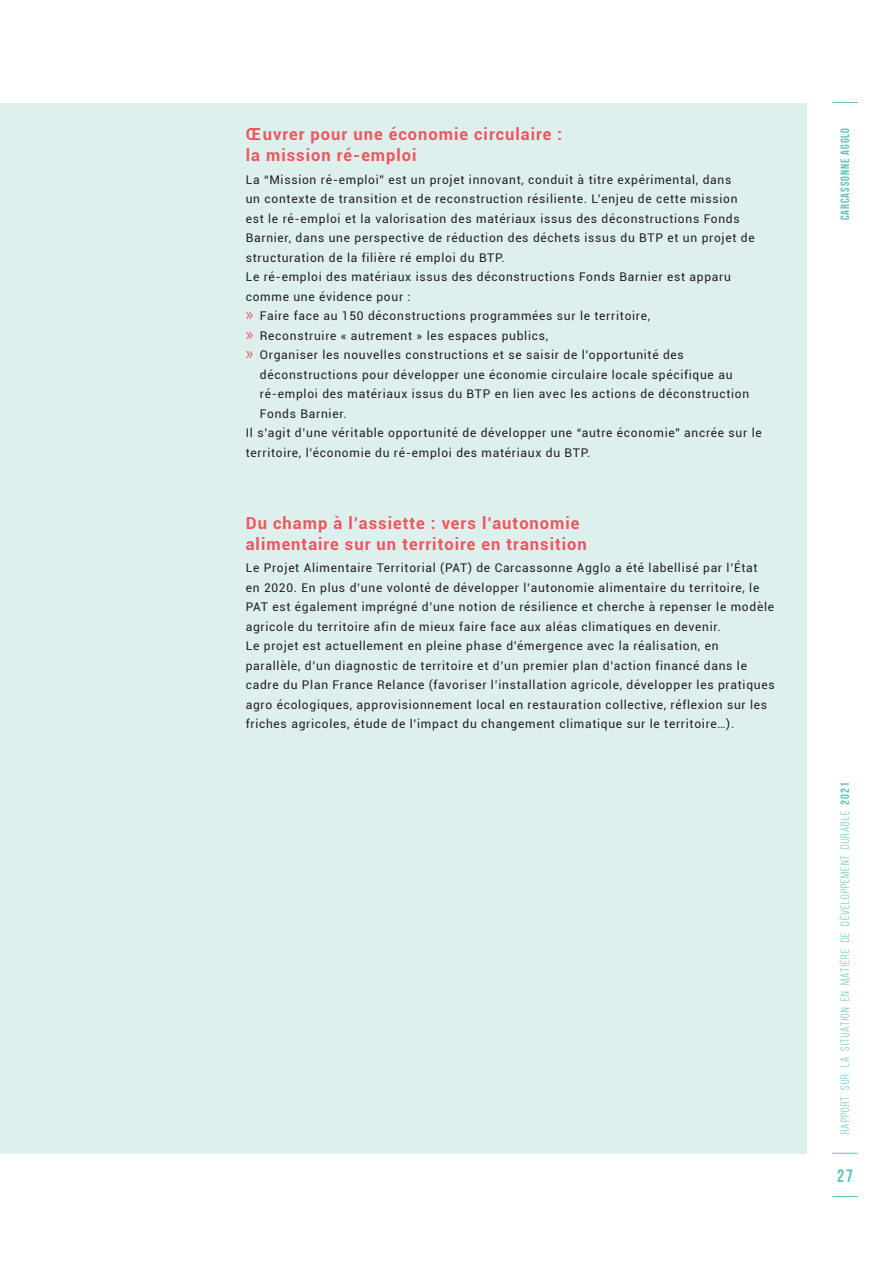
<style>
.page{position:relative;width:893px;height:1263px;background:#fff}
.page>*{position:absolute;margin:0;border:0;box-sizing:border-box;transform-origin:0 0}
.t1{font:700 18px "Bebas Neue";color:#5bc3b9}
.t2{font:700 16.5px/21px "Roboto";letter-spacing:.06em;color:#f0545c}
.t3{font:12px/19.5px "Roboto";letter-spacing:.06em;color:#231f20}
.t4{font:12px "Bebas Neue";letter-spacing:.08em;color:#5bc3b9}
.t5{font:700 12px "Bebas Neue";letter-spacing:.08em;color:#5bc3b9}
.s1{font-family:"Myriad Pro";font-size:18px;color:#f0545c}
.s2{font-weight:700}
</style>
<div class="page">
<svg style="left:832px;top:1153px;width:26px;height:1px"></svg>
<svg style="left:832px;top:102px;width:26px;height:1px"></svg>
<svg style="left:832px;top:1196px;width:26px;height:1px"></svg>
<div style="left:0;top:103px;width:806px;height:1050px;background:#ddf0ee"></div>
<h2 class="t2" style="left:246px;top:123px;width:318px">Œuvrer pour une économie circulaire : la mission ré-emploi</h2>
<p class="t3" style="left:246px;top:169px;width:487px">La “Mission ré-emploi” est un projet innovant, conduit à titre expérimental, dans</p>
<p class="t3" style="left:246px;top:189px;width:493px">un contexte de transition et de reconstruction résiliente. L’enjeu de cette mission</p>
<p class="t3" style="left:246px;top:208px;width:495px">est le ré‑emploi et la valorisation des matériaux issus des déconstructions Fonds</p>
<p class="t3" style="left:246px;top:228px;width:510px">Barnier, dans une perspective de réduction des déchets issus du BTP et un projet de</p>
<p class="t3" style="left:246px;top:247px;width:260px">structuration de la filière ré emploi du BTP.</p>
<p class="t3" style="left:246px;top:267px;width:487px">Le ré-emploi des matériaux issus des déconstructions Fonds Barnier est apparu</p>
<p class="t3" style="left:246px;top:286px;width:166px">comme une évidence pour :</p>
<p class="t3" style="left:246px;top:306px;width:406px"><span class="s1">»</span> Faire face au 150 déconstructions programmées sur le territoire,</p>
<p class="t3" style="left:246px;top:325px;width:304px"><span class="s1">»</span> Reconstruire « autrement » les espaces publics,</p>
<p class="t3" style="left:246px;top:345px;width:440px"><span class="s1">»</span> Organiser les nouvelles constructions et se saisir de l’opportunité des</p>
<p class="t3" style="left:260px;top:364px;width:474px">déconstructions pour développer une économie circulaire locale spécifique au</p>
<p class="t3" style="left:260px;top:384px;width:491px">ré-emploi des matériaux issus du BTP en lien avec les actions de déconstruction</p>
<p class="t3" style="left:260px;top:403px;width:88px">Fonds Barnier.</p>
<p class="t3" style="left:246px;top:423px;width:517px">Il s’agit d’une véritable opportunité de développer une “autre économie” ancrée sur le</p>
<p class="t3" style="left:246px;top:442px;width:346px">territoire, l’économie du ré-emploi des matériaux du BTP.</p>
<h2 class="t2" style="left:246px;top:512px;width:342px">Du champ à l’assiette : vers l’autonomie alimentaire sur un territoire en transition</h2>
<p class="t3" style="left:246px;top:558px;width:530px">Le Projet Alimentaire Territorial (PAT) de Carcassonne Agglo a été labellisé par l’État<br>en 2020. En plus d’une volonté de développer l’autonomie alimentaire du territoire, le PAT est également imprégné d’une notion de résilience et cherche à repenser le modèle agricole du territoire afin de mieux faire face aux aléas climatiques en devenir.<br>Le projet est actuellement en pleine phase d’émergence avec la réalisation, en parallèle, d’un diagnostic de territoire et d’un premier plan d’action financé dans le cadre du Plan France Relance (favoriser l’installation agricole, développer les pratiques agro écologiques, approvisionnement local en restauration collective, réflexion sur les friches agricoles, étude de l’impact du changement climatique sur le territoire…).</p>
<p class="t5" style="left:838px;top:220px;width:94px;rotate:-90deg">carcassonne agglo</p>
<p class="t4" style="left:838px;top:1134px;width:353px;rotate:-90deg">RAPPORT SUR LA SITUATION EN matière DE développement DURABLE <span class="s2">2021</span></p>
<h1 class="t1" style="left:837px;top:1165px;width:17px">27</h1>
</div>
